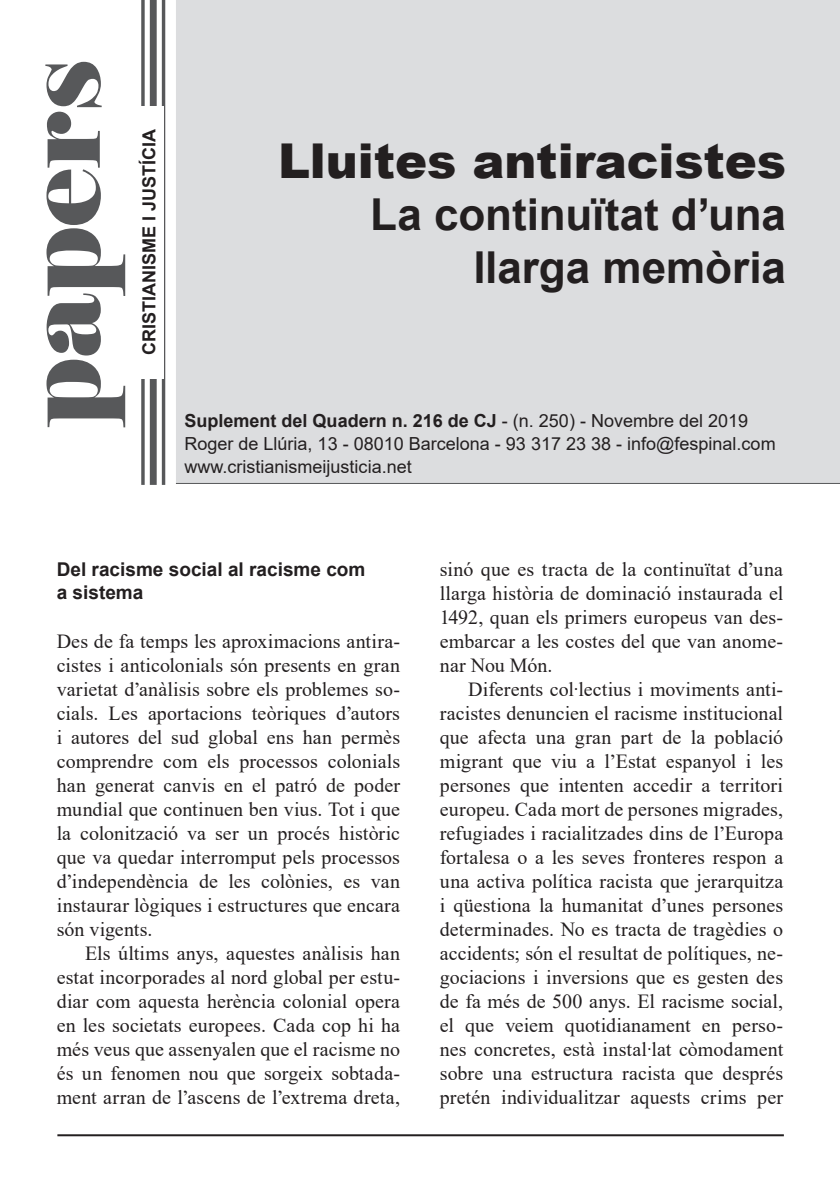
<style>
.page{position:relative;width:840px;height:1191px;background:#fff}
.page>*{position:absolute;margin:0;border:0;box-sizing:border-box;transform-origin:0 0}
.t1{font:110px "Elephant";letter-spacing:-.005em;color:#57585a}
.t2{font:900 48px "Arial";color:#231f20}
.t3{font:700 44px/52.8px "Arial";color:#231f20;text-align:right}
.Bodytext{font:20px/24px "Times New Roman";letter-spacing:.005em;color:#231f20;text-align:justify}
.Bodytext_-_1{font:20px/24px "Times New Roman";letter-spacing:.005em;color:#231f20;text-align:justify}
.Título_3{font:700 19px/23px "Arial";color:#231f20}
.t4{font:18px/23px "Arial";color:#231f20}
.t5{font:700 18px "Arial";color:#231f20}
.s1{font-weight:400}
</style>
<div class="page">
<div style="left:176px;top:0;width:663px;height:483px;background:#dcdddf"></div>
<hr style="left:57px;top:1134px;width:726px;height:2px;background:#231f20">
<hr style="left:176px;top:483px;width:663px;height:1px;background:#57585a">
<hr style="left:162px;top:0;width:3px;height:485px;background:#57585a">
<div style="left:150px;top:0;width:7px;height:485px;background:#57585a"></div>
<svg style="left:141px;top:0;width:4px;height:485px"></svg>
<div style="left:135px;top:106px;width:28px;height:272px;background:#fff"></div>
<p class="t1" style="left:-8px;top:426px;width:369px;rotate:-90deg">papers</p>
<p class="t5" style="left:136px;top:355px;width:228px;rotate:-90deg">CRISTIANISME I JUSTÍCIA</p>
<p class="t2" style="left:278px;top:125px;width:509px">Lluites antiracistes</p>
<p class="t3" style="left:370px;top:189px;width:417px">La continuïtat d’una llarga memòria</p>
<p class="t5" style="left:184px;top:408px;width:565px">Suplement del Quadern n. 216 de CJ <span class="s1">- (n. 250) - Novembre del 2019</span></p>
<p class="t4" style="left:184px;top:432px;width:592px">Roger de Llúria, 13 - 08010 Barcelona - 93 317 23 38 - info@fespinal.com www.cristianismeijusticia.net</p>
<p class="Título_3" style="left:57px;top:558px;width:310px">Del racisme social al racisme com a sistema</p>
<p class="Bodytext_-_1" style="left:57px;top:629px;width:345px">Des de fa temps les aproximacions antira&shy;cistes i anticolonials són presents en gran varietat d’anàlisis sobre els problemes so&shy;cials. Les aportacions teòriques d’autors i autores del sud global ens han permès comprendre com els processos colonials han generat canvis en el patró de poder mundial que continuen ben vius. Tot i que la colonització va ser un procés històric que va quedar interromput pels processos d’independència de les colònies, es van instaurar lògiques i estructures que encara són vigents.</p>
<p class="Bodytext" style="left:57px;top:941px;width:345px;text-indent:28px">Els últims anys, aquestes anàlisis han estat incorporades al nord global per estu&shy;diar com aquesta herència colonial opera en les societats europees. Cada cop hi ha més veus que assenyalen que el racisme no és un fenomen nou que sorgeix sobtada&shy;ment arran de l’ascens de l’extrema dreta,</p>
<p class="Bodytext" style="left:439px;top:557px;width:345px">sinó que es tracta de la continuïtat d’una llarga història de dominació instaurada el 1492, quan els primers europeus van des&shy;embarcar a les costes del que van anome&shy;nar Nou Món.</p>
<p class="Bodytext" style="left:439px;top:677px;width:345px;text-indent:28px">Diferents col·lectius i moviments anti&shy;racistes denuncien el racisme institucional que afecta una gran part de la població migrant que viu a l’Estat espanyol i les persones que intenten accedir a territori europeu. Cada mort de persones migrades, refugiades i racialitzades dins de l’Europa fortalesa o a les seves fronteres respon a una activa política racista que jerarquitza i qüestiona la humanitat d’unes persones determinades. No es tracta de tragèdies o accidents; són el resultat de polítiques, ne&shy;gociacions i inversions que es gesten des de fa més de 500 anys. El racisme social, el que veiem quotidianament en perso&shy;nes concretes, està instal·lat còmodament sobre una estructura racista que després pretén individualitzar aquests crims per</p>
</div>
